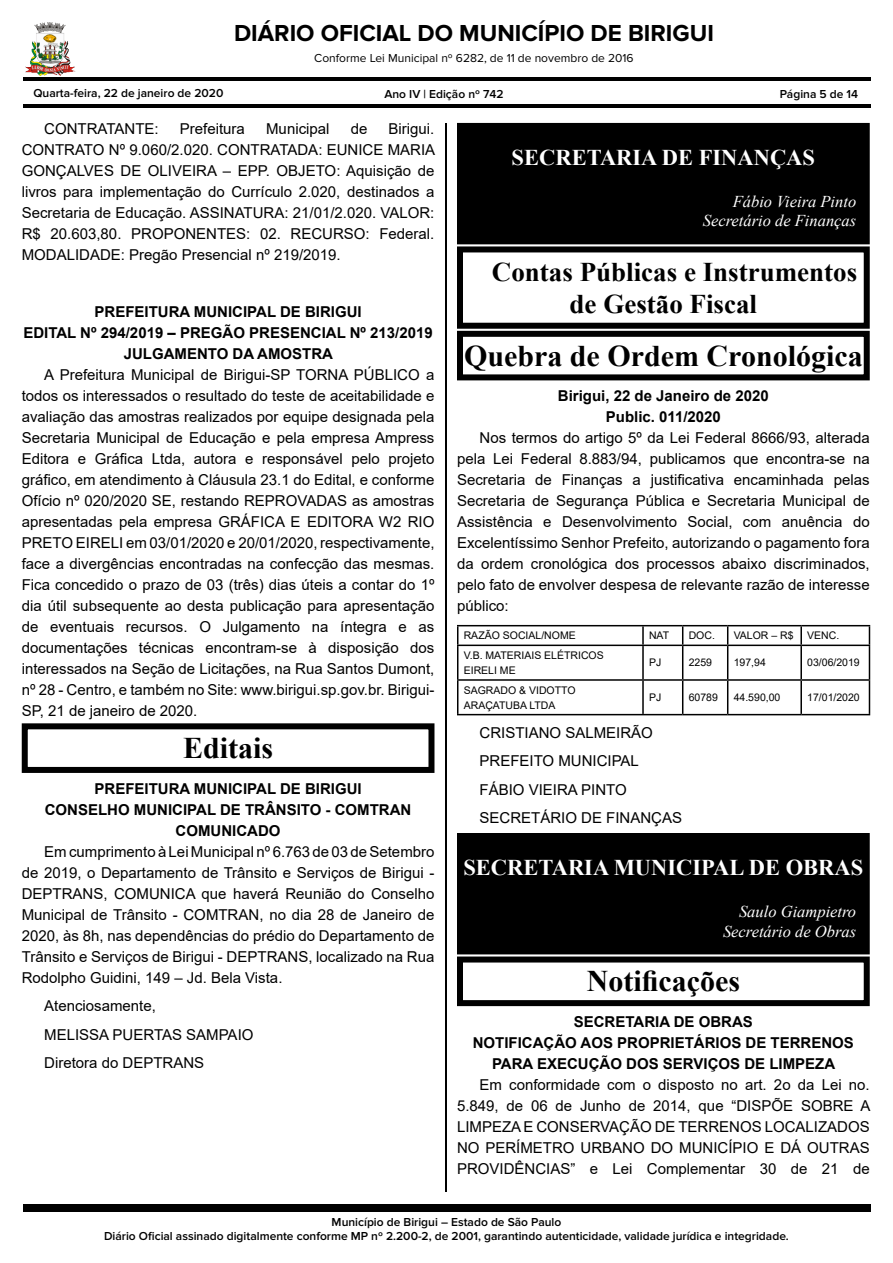
<style>
.page{position:relative;width:893px;height:1263px;background:#fff}
.page>*{position:absolute;margin:0;border:0;box-sizing:border-box;transform-origin:0 0}
.t1{font:700 30px "Times New Roman";color:#000}
.t2{font:700 27px/32.4px "Times New Roman";color:#000}
.t3{font:700 24px "Proxima Nova";color:#000}
.t4{font:700 22.5px "Times New Roman";color:#fff}
.t5{font:italic 16.5px "Times New Roman";color:#fff}
._2_-_Corpo{font:15px/21px "Arial";color:#000;text-align:justify}
._1_-_Cabeçalho{font:700 15px/21px "Arial";color:#000;text-align:center}
.t6{font:600 12px/14.4px "Proxima Nova";color:#000;text-align:center}
.t7{font:12px "Proxima Nova";color:#000}
._8_-_Orçamento{font:10.5px/15px "Arial";color:#000}
</style>
<div class="page">
<img style="left:25px;top:22px;width:51px;height:54px">
<hr style="left:22px;top:77px;width:848px;height:3px;background:#000">
<hr style="left:22px;top:104px;width:848px;height:3px;background:#000">
<hr style="left:446px;top:123px;width:1px;height:1068px;background:#000">
<div style="left:22px;top:1204px;width:848px;height:8px;background:#000"></div>
<div style="left:22px;top:723px;width:412px;height:50px;border:6px solid #000"></div>
<div style="left:460px;top:126px;width:407px;height:115px;background:#000"></div>
<div style="left:457px;top:123px;width:413px;height:121px;border:6px solid #000"></div>
<div style="left:457px;top:246px;width:413px;height:83px;border:6px solid #000"></div>
<div style="left:457px;top:331px;width:413px;height:49px;border:6px solid #000"></div>
<hr style="left:457px;top:625px;width:186px;height:1px;background:#000">
<svg style="left:457px;top:626px;width:1px;height:19px"></svg>
<hr style="left:643px;top:625px;width:40px;height:1px;background:#000">
<svg style="left:642px;top:626px;width:2px;height:19px"></svg>
<hr style="left:683px;top:625px;width:45px;height:1px;background:#000">
<svg style="left:682px;top:626px;width:1px;height:19px"></svg>
<hr style="left:728px;top:625px;width:73px;height:1px;background:#000">
<svg style="left:727px;top:626px;width:1px;height:19px"></svg>
<hr style="left:801px;top:625px;width:69px;height:1px;background:#000">
<svg style="left:800px;top:626px;width:2px;height:19px"></svg>
<svg style="left:869px;top:626px;width:1px;height:19px"></svg>
<hr style="left:457px;top:645px;width:186px;height:1px;background:#000">
<hr style="left:457px;top:646px;width:1px;height:33px;background:#000">
<hr style="left:643px;top:645px;width:40px;height:1px;background:#000">
<hr style="left:642px;top:646px;width:2px;height:33px;background:#000">
<hr style="left:683px;top:645px;width:45px;height:1px;background:#000">
<hr style="left:682px;top:646px;width:1px;height:33px;background:#000">
<hr style="left:728px;top:645px;width:73px;height:1px;background:#000">
<hr style="left:727px;top:646px;width:1px;height:33px;background:#000">
<hr style="left:801px;top:645px;width:69px;height:1px;background:#000">
<hr style="left:800px;top:646px;width:2px;height:33px;background:#000">
<hr style="left:869px;top:646px;width:1px;height:33px;background:#000">
<hr style="left:457px;top:679px;width:186px;height:2px;background:#000">
<hr style="left:457px;top:681px;width:1px;height:33px;background:#000">
<hr style="left:643px;top:679px;width:40px;height:2px;background:#000">
<hr style="left:642px;top:681px;width:2px;height:33px;background:#000">
<hr style="left:683px;top:679px;width:45px;height:2px;background:#000">
<hr style="left:682px;top:681px;width:1px;height:33px;background:#000">
<hr style="left:728px;top:679px;width:73px;height:2px;background:#000">
<hr style="left:727px;top:681px;width:1px;height:33px;background:#000">
<hr style="left:801px;top:679px;width:69px;height:2px;background:#000">
<hr style="left:800px;top:681px;width:2px;height:33px;background:#000">
<hr style="left:869px;top:681px;width:1px;height:33px;background:#000">
<hr style="left:457px;top:714px;width:186px;height:1px;background:#000">
<hr style="left:643px;top:714px;width:40px;height:1px;background:#000">
<hr style="left:683px;top:714px;width:45px;height:1px;background:#000">
<hr style="left:728px;top:714px;width:73px;height:1px;background:#000">
<hr style="left:801px;top:714px;width:69px;height:1px;background:#000">
<div style="left:460px;top:836px;width:407px;height:115px;background:#000"></div>
<div style="left:457px;top:833px;width:413px;height:121px;border:6px solid #000"></div>
<div style="left:457px;top:956px;width:413px;height:50px;border:6px solid #000"></div>
<h3 class="t3" style="left:234px;top:20px;width:481px">DIÁRIO OFICIAL DO MUNICÍPIO DE BIRIGUI</h3>
<p class="t7" style="left:314px;top:51px;width:321px">Conforme Lei Municipal nº 6282, de 11 de novembro de 2016</p>
<p class="t6" style="left:33px;top:86px;width:192px">Quarta-feira, 22 de janeiro de 2020</p>
<p class="t6" style="left:384px;top:87px;width:121px">Ano IV | Edição nº 742</p>
<p class="t6" style="left:780px;top:87px;width:80px">Página 5 de 14</p>
<p class="_2_-_Corpo" style="left:44px;top:118px;width:116px">CONTRATANTE:</p>
<p class="_2_-_Corpo" style="left:180px;top:118px;width:67px">Prefeitura</p>
<p class="_2_-_Corpo" style="left:266px;top:118px;width:65px">Municipal</p>
<p class="_2_-_Corpo" style="left:351px;top:118px;width:18px">de</p>
<p class="_2_-_Corpo" style="left:22px;top:118px;width:415px;text-indent:367px">Birigui.<br>CONTRATO Nº 9.060/2.020. CONTRATADA: EUNICE MARIA GONÇALVES DE OLIVEIRA – EPP. OBJETO: Aquisição de livros para implementação do Currículo 2.020, destinados a Secretaria de Educação. ASSINATURA: 21/01/2.020. VALOR:<br>R$ 20.603,80. PROPONENTES: 02. RECURSO: Federal.<br>MODALIDADE: Pregão Presencial nº 219/2019.</p>
<p class="t4" style="left:512px;top:141px;width:305px">SECRETARIA DE FINANÇAS</p>
<p class="t5" style="left:733px;top:190px;width:125px">Fábio Vieira Pinto</p>
<p class="t5" style="left:703px;top:210px;width:155px">Secretário de Finanças</p>
<p class="t2" style="left:570px;top:254px;width:289px;text-indent:-78px">Contas Públicas e Instrumentos de Gestão Fiscal</p>
<p class="t1" style="left:464px;top:334px;width:400px">Quebra de Ordem Cronológica</p>
<p class="_1_-_Cabeçalho" style="left:558px;top:386px;width:212px">Birigui, 22 de Janeiro de 2020</p>
<p class="_1_-_Cabeçalho" style="left:606px;top:407px;width:117px">Public. 011/2020</p>
<p class="_2_-_Corpo" style="left:457px;top:428px;width:414px;text-indent:22px">Nos termos do artigo 5º da Lei Federal 8666/93, alterada pela Lei Federal 8.883/94, publicamos que encontra-se na Secretaria de Finanças a justificativa encaminhada pelas Secretaria de Segurança Pública e Secretaria Municipal de Assistência e Desenvolvimento Social, com anuência do Excelentíssimo Senhor Prefeito, autorizando o pagamento fora da ordem cronológica dos processos abaixo discriminados, pelo fato de envolver despesa de relevante razão de interesse público:</p>
<p class="_8_-_Orçamento" style="left:464px;top:628px;width:114px">RAZÃO SOCIAL/NOME</p>
<p class="_8_-_Orçamento" style="left:649px;top:628px;width:22px">NAT</p>
<p class="_8_-_Orçamento" style="left:689px;top:628px;width:28px">DOC.</p>
<p class="_8_-_Orçamento" style="left:734px;top:628px;width:61px">VALOR – R$</p>
<p class="_8_-_Orçamento" style="left:807px;top:628px;width:34px">VENC.</p>
<p class="_8_-_Orçamento" style="left:464px;top:648px;width:142px">V.B. MATERIAIS ELÉTRICOS<br>EIRELI ME</p>
<p class="_8_-_Orçamento" style="left:649px;top:655px;width:14px">PJ</p>
<p class="_8_-_Orçamento" style="left:689px;top:655px;width:25px">2259</p>
<p class="_8_-_Orçamento" style="left:734px;top:655px;width:34px">197,94</p>
<p class="_8_-_Orçamento" style="left:807px;top:655px;width:54px">03/06/2019</p>
<p class="_8_-_Orçamento" style="left:464px;top:682px;width:113px">SAGRADO &amp; VIDOTTO<br>ARAÇATUBA LTDA</p>
<p class="_8_-_Orçamento" style="left:649px;top:690px;width:14px">PJ</p>
<p class="_8_-_Orçamento" style="left:689px;top:690px;width:31px">60789</p>
<p class="_8_-_Orçamento" style="left:734px;top:690px;width:48px">44.590,00</p>
<p class="_8_-_Orçamento" style="left:807px;top:690px;width:54px">17/01/2020</p>
<p class="_2_-_Corpo" style="left:479px;top:722px;width:175px">CRISTIANO SALMEIRÃO</p>
<p class="_2_-_Corpo" style="left:479px;top:750px;width:161px">PREFEITO MUNICIPAL</p>
<p class="_2_-_Corpo" style="left:479px;top:779px;width:149px">FÁBIO VIEIRA PINTO</p>
<p class="_2_-_Corpo" style="left:479px;top:807px;width:204px">SECRETÁRIO DE FINANÇAS</p>
<p class="t4" style="left:463px;top:851px;width:401px">SECRETARIA MUNICIPAL DE OBRAS</p>
<p class="t5" style="left:739px;top:900px;width:119px">Saulo Giampietro</p>
<p class="t5" style="left:723px;top:920px;width:135px">Secretário de Obras</p>
<p class="t1" style="left:587px;top:960px;width:155px">Notificações</p>
<p class="_1_-_Cabeçalho" style="left:574px;top:1011px;width:181px">SECRETARIA DE OBRAS</p>
<p class="_1_-_Cabeçalho" style="left:473px;top:1032px;width:383px">NOTIFICAÇÃO AOS PROPRIETÁRIOS DE TERRENOS<br>PARA EXECUÇÃO DOS SERVIÇOS DE LIMPEZA</p>
<p class="_2_-_Corpo" style="left:457px;top:1074px;width:415px;text-indent:22px">Em conformidade com o disposto no art. 2o da Lei no.<br>5.849, de 06 de Junho de 2014, que “DISPÕE SOBRE A LIMPEZA E CONSERVAÇÃO DE TERRENOS LOCALIZADOS NO PERÍMETRO URBANO DO MUNICÍPIO E DÁ OUTRAS PROVIDÊNCIAS” e Lei Complementar 30 de 21 de</p>
<p class="_1_-_Cabeçalho" style="left:94px;top:301px;width:269px">PREFEITURA MUNICIPAL DE BIRIGUI</p>
<p class="_1_-_Cabeçalho" style="left:23px;top:322px;width:411px">EDITAL Nº 294/2019 – PREGÃO PRESENCIAL Nº 213/2019</p>
<p class="_1_-_Cabeçalho" style="left:124px;top:343px;width:211px">JULGAMENTO DA AMOSTRA</p>
<p class="_2_-_Corpo" style="left:22px;top:364px;width:414px;text-indent:22px">A Prefeitura Municipal de Birigui-SP TORNA PÚBLICO a todos os interessados o resultado do teste de aceitabilidade e avaliação das amostras realizados por equipe designada pela Secretaria Municipal de Educação e pela empresa Ampress Editora e Gráfica Ltda, autora e responsável pelo projeto gráfico, em atendimento à Cláusula 23.1 do Edital, e conforme Ofício nº 020/2020 SE, restando REPROVADAS as amostras apresentadas pela empresa GRÁFICA E EDITORA W2 RIO PRETO EIRELI em 03/01/2020 e 20/01/2020, respectivamente, face a divergências encontradas na confecção das mesmas.<br>Fica concedido o prazo de 03 (três) dias úteis a contar do 1º dia útil subsequente ao desta publicação para apresentação de eventuais recursos. O Julgamento na íntegra e as documentações técnicas encontram-se à disposição dos interessados na Seção de Licitações, na Rua Santos Dumont, nº 28 - Centro, e também no Site: www.birigui.sp.gov.br. Birigui-SP, 21 de janeiro de 2020.</p>
<p class="t1" style="left:183px;top:727px;width:92px">Editais</p>
<p class="_1_-_Cabeçalho" style="left:94px;top:778px;width:269px">PREFEITURA MUNICIPAL DE BIRIGUI</p>
<p class="_1_-_Cabeçalho" style="left:45px;top:799px;width:368px">CONSELHO MUNICIPAL DE TRÂNSITO - COMTRAN</p>
<p class="_1_-_Cabeçalho" style="left:176px;top:820px;width:106px">COMUNICADO</p>
<p class="_2_-_Corpo" style="left:22px;top:841px;width:414px;text-indent:22px">Em cumprimento à Lei Municipal nº 6.763 de 03 de Setembro de 2019, o Departamento de Trânsito e Serviços de Birigui - DEPTRANS, COMUNICA que haverá Reunião do Conselho Municipal de Trânsito - COMTRAN, no dia 28 de Janeiro de 2020, às 8h, nas dependências do prédio do Departamento de Trânsito e Serviços de Birigui - DEPTRANS, localizado na Rua Rodolpho Guidini, 149 – Jd. Bela Vista.</p>
<p class="_2_-_Corpo" style="left:44px;top:995px;width:113px">Atenciosamente,</p>
<p class="_2_-_Corpo" style="left:44px;top:1024px;width:211px">MELISSA PUERTAS SAMPAIO</p>
<p class="_2_-_Corpo" style="left:44px;top:1052px;width:162px">Diretora do DEPTRANS</p>
<p class="t6" style="left:104px;top:1215px;width:686px">Município de Birigui – Estado de São Paulo<br>Diário Oficial assinado digitalmente conforme MP nº 2.200-2, de 2001, garantindo autenticidade, validade jurídica e integridade.</p>
</div>
